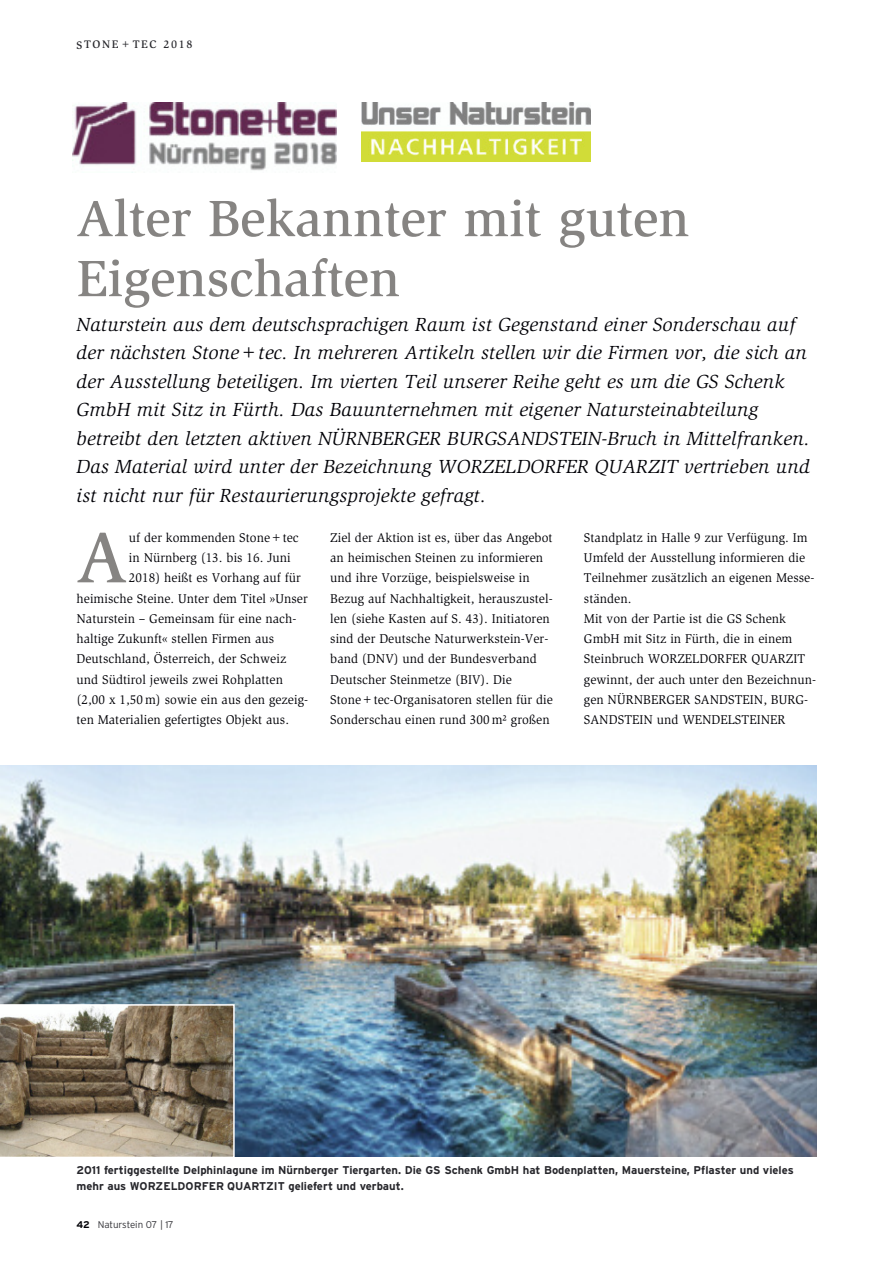
<style>
.page{position:relative;width:893px;height:1263px;background:#fff}
.page>*{position:absolute;margin:0;border:0;box-sizing:border-box;transform-origin:0 0}
.t1{font:500 74.1px "Slimbach Std";color:#868482}
.t2{font:500 52.5px/60px "Slimbach Std";color:#868482}
.t3{font:italic 19.5px/28.5px "Slimbach Std";letter-spacing:.01em;color:#000006}
.t4{font:13.05px/20.2px "Slimbach Std";letter-spacing:.005em;color:#000006}
.t5{font:700 11.25px/15.5px "Interstate";color:#26262b}
.t6{font:500 11.25px "Slimbach Std";letter-spacing:.145em;color:#26262b}
.t7{font:300 9.75px "Interstate";letter-spacing:-.005em;color:#333338}
.s1{font-weight:700;color:#000006}
</style>
<div class="page">
<img style="left:72px;top:102px;width:264px;height:69px">
<img style="left:361px;top:102px;width:229px;height:60px">
<img style="left:0;top:766px;width:816px;height:391px">
<svg style="left:0;top:1004px;width:235px;height:153px"></svg>
<p class="t6" style="left:77px;top:40px;width:118px">STONE+TEC 2018</p>
<h2 class="t2" style="left:77px;top:192px;width:614px">Alter Bekannter mit guten<br>Eigenschaften</h2>
<p class="t3" style="left:77px;top:311px;width:735px">Naturstein aus dem deutschsprachigen Raum ist Gegenstand einer Sonderschau auf der nächsten Stone+tec. In mehreren Artikeln stellen wir die Firmen vor, die sich an der Ausstellung beteiligen. Im vierten Teil unserer Reihe geht es um die GS Schenk GmbH mit Sitz in Fürth. Das Bauunternehmen mit eigener Natursteinabteilung betreibt den letzten aktiven NÜRNBERGER BURGSANDSTEIN-Bruch in Mittelfranken.<br>Das Material wird unter der Bezeichnung WORZELDORFER QUARZIT vertrieben und ist nicht nur für Restaurierungsprojekte gefragt.</p>
<p class="t4" style="left:129px;top:528px;width:171px">uf der kommenden Stone+tec</p>
<p class="t4" style="left:129px;top:548px;width:163px">in Nürnberg (13. bis 16. Juni</p>
<p class="t4" style="left:129px;top:569px;width:173px">2018) heißt es Vorhang auf für</p>
<p class="t4" style="left:77px;top:589px;width:233px">heimische Steine. Unter dem Titel »Unser</p>
<p class="t4" style="left:77px;top:609px;width:221px">Naturstein – Gemeinsam für eine nach-</p>
<p class="t4" style="left:77px;top:629px;width:199px">haltige Zukunft« stellen Firmen aus</p>
<p class="t4" style="left:77px;top:650px;width:211px">Deutschland, Österreich, der Schweiz</p>
<p class="t4" style="left:77px;top:670px;width:208px">und Südtirol jeweils zwei Rohplatten</p>
<p class="t4" style="left:77px;top:690px;width:233px">(2,00 x 1,50 m) sowie ein aus den gezeig-</p>
<p class="t4" style="left:77px;top:710px;width:214px">ten Materialien gefertigtes Objekt aus.</p>
<h1 class="t1" style="left:77px;top:529px;width:52px">A</h1>
<p class="t4" style="left:330px;top:528px;width:224px">Ziel der Aktion ist es, über das Angebot an heimischen Steinen zu informieren und ihre Vorzüge, beispielsweise in Bezug auf Nachhaltigkeit, herauszustel&shy;len (siehe Kasten auf S. 43). Initiatoren sind der Deutsche Naturwerkstein-Ver&shy;band (DNV) und der Bundesverband Deutscher Steinmetze (BIV). Die Stone+tec-Organisatoren stellen für die Sonderschau einen rund 300 m² großen</p>
<p class="t4" style="left:584px;top:528px;width:234px">Standplatz in Halle 9 zur Verfügung. Im Umfeld der Ausstellung informieren die Teilnehmer zusätzlich an eigenen Messe&shy;ständen.<br>Mit von der Partie ist die GS Schenk GmbH mit Sitz in Fürth, die in einem Steinbruch WORZELDORFER QUARZIT gewinnt, der auch unter den Bezeichnun&shy;gen NÜRNBERGER SANDSTEIN, BURG-SANDSTEIN und WENDELSTEINER</p>
<p class="t5" style="left:77px;top:1162px;width:719px">2011 fertiggestellte Delphinlagune im Nürnberger Tiergarten. Die GS Schenk GmbH hat Bodenplatten, Mauersteine, Pflaster und vieles mehr aus WORZELDORFER QUARTZIT geliefert und verbaut.</p>
<p class="t7" style="left:77px;top:1219px;width:99px"><span class="s1">42</span> Naturstein 07 | 17</p>
</div>
